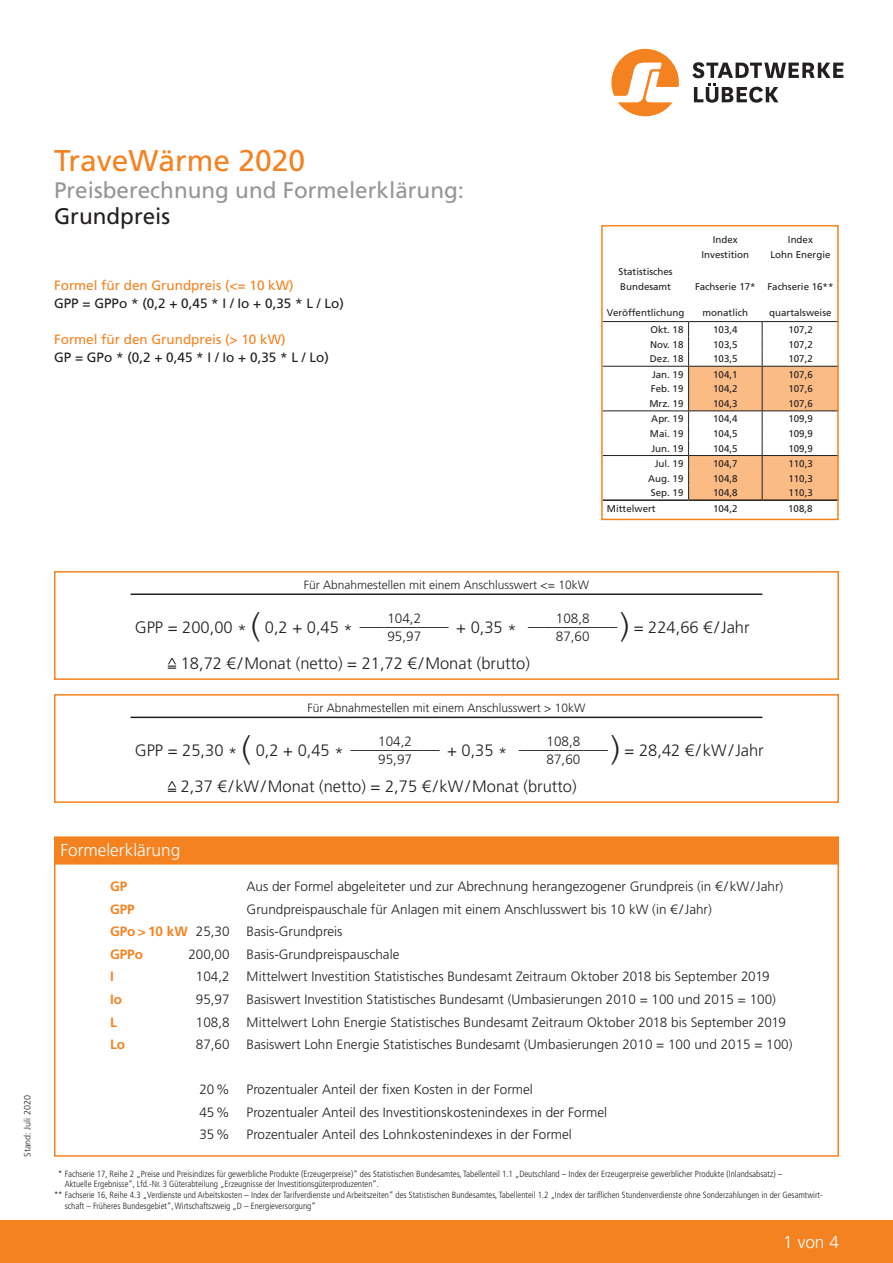
<style>
.page{position:relative;width:893px;height:1263px;background:#fff}
.page>*{position:absolute;margin:0;border:0;box-sizing:border-box;transform-origin:0 0}
.t1{font:30px "Frutiger LT";color:#f58220}
.t2{font:22.5px "Frutiger LT";color:#939598}
.t3{font:22.5px "Frutiger LT";color:#231f20}
.t4{font:300 17.25px "Frutiger LT";color:#fff}
.t5{font:300 16.5px "Frutiger LT";color:#231f20}
.t6{font:300 13.5px/18px "Frutiger LT";color:#231f20}
.t7{font:13.5px "Frutiger LT";color:#231f20}
.t8{font:13.5px "Frutiger LT";color:#f58220}
.t9{font:700 13.5px "Frutiger LT";color:#f58220}
.t10{font:300 12px "Frutiger LT";color:#231f20}
.t11{font:9.75px/14.9px "Frutiger LT";color:#231f20}
.t12{font:300 condensed 9px "Frutiger LT";color:#231f20}
.t13{font:300 9px "Frutiger LT";color:#231f20}
.s1{font-size:33px}
.s2{font-weight:300;color:#231f20}
</style>
<div class="page">
<svg style="left:692px;top:62px;width:151px;height:41px"></svg>
<svg style="left:611px;top:49px;width:68px;height:67px"></svg>
<div style="left:0;top:1220px;width:893px;height:43px;background:#f58220"></div>
<div style="left:54px;top:836px;width:785px;height:28px;background:#f58220"></div>
<div style="left:54px;top:571px;width:785px;height:109px;border:2px solid #f58220"></div>
<div style="left:54px;top:694px;width:785px;height:109px;border:2px solid #f58220"></div>
<hr style="left:131px;top:593px;width:631px;height:2px;background:#231f20">
<svg style="left:168px;top:658px;width:8px;height:11px"></svg>
<hr style="left:131px;top:717px;width:631px;height:1px;background:#231f20">
<svg style="left:168px;top:781px;width:8px;height:11px"></svg>
<hr style="left:603px;top:321px;width:86px;height:1px;background:#231f20">
<hr style="left:689px;top:321px;width:73px;height:1px;background:#231f20">
<hr style="left:762px;top:321px;width:77px;height:1px;background:#231f20">
<svg style="left:688px;top:322px;width:148px;height:177px"></svg>
<hr style="left:603px;top:366px;width:86px;height:1px;background:#231f20">
<hr style="left:689px;top:366px;width:73px;height:1px;background:#231f20">
<hr style="left:762px;top:366px;width:77px;height:1px;background:#231f20">
<hr style="left:603px;top:410px;width:86px;height:1px;background:#231f20">
<hr style="left:603px;top:455px;width:86px;height:1px;background:#231f20">
<hr style="left:689px;top:455px;width:73px;height:1px;background:#231f20">
<hr style="left:762px;top:455px;width:77px;height:1px;background:#231f20">
<hr style="left:603px;top:499px;width:86px;height:2px;background:#231f20">
<hr style="left:689px;top:499px;width:73px;height:2px;background:#231f20">
<hr style="left:762px;top:499px;width:77px;height:2px;background:#231f20">
<hr style="left:689px;top:410px;width:73px;height:1px;background:#231f20">
<hr style="left:762px;top:410px;width:77px;height:1px;background:#231f20">
<div style="left:601px;top:225px;width:238px;height:295px;border:2px solid #f58220"></div>
<h1 class="t1" style="left:54px;top:143px;width:253px">TraveWärme 2020</h1>
<h2 class="t2" style="left:54px;top:177px;width:412px">Preisberechnung und Formelerklärung:</h2>
<h2 class="t3" style="left:54px;top:203px;width:118px">Grundpreis</h2>
<p class="t8" style="left:54px;top:277px;width:241px">Formel für den Grundpreis (&lt;= 10 kW)</p>
<p class="t7" style="left:54px;top:295px;width:291px">GPP = GPPo * (0,2 + 0,45 * I / Io + 0,35 * L / Lo)</p>
<p class="t8" style="left:54px;top:331px;width:233px">Formel für den Grundpreis (&gt; 10 kW)</p>
<p class="t7" style="left:54px;top:349px;width:276px">GP = GPo * (0,2 + 0,45 * I / Io + 0,35 * L / Lo)</p>
<p class="t11" style="left:618px;top:264px;width:56px">Statistisches<br>Bundesamt</p>
<p class="t11" style="left:713px;top:233px;width:26px">Index</p>
<p class="t11" style="left:788px;top:233px;width:26px">Index</p>
<p class="t11" style="left:701px;top:247px;width:49px">Investition</p>
<p class="t11" style="left:770px;top:247px;width:62px">Lohn Energie</p>
<p class="t11" style="left:695px;top:279px;width:140px">Fachserie 17* Fachserie 16**</p>
<p class="t11" style="left:607px;top:305px;width:79px">Veröffentlichung</p>
<p class="t11" style="left:703px;top:305px;width:47px">monatlich</p>
<p class="t11" style="left:769px;top:305px;width:64px">quartalsweise</p>
<p class="t11" style="left:650px;top:322px;width:35px">Okt. 18</p>
<p class="t11" style="left:713px;top:322px;width:26px">103,4</p>
<p class="t11" style="left:788px;top:322px;width:26px">107,2</p>
<p class="t11" style="left:650px;top:337px;width:35px">Nov. 18</p>
<p class="t11" style="left:713px;top:337px;width:26px">103,5</p>
<p class="t11" style="left:788px;top:337px;width:26px">107,2</p>
<p class="t11" style="left:650px;top:351px;width:35px">Dez. 18</p>
<p class="t11" style="left:713px;top:351px;width:26px">103,5</p>
<p class="t11" style="left:788px;top:351px;width:26px">107,2</p>
<p class="t11" style="left:652px;top:367px;width:33px">Jan. 19</p>
<p class="t11" style="left:713px;top:367px;width:26px">104,1</p>
<p class="t11" style="left:788px;top:367px;width:26px">107,6</p>
<p class="t11" style="left:651px;top:381px;width:34px">Feb. 19</p>
<p class="t11" style="left:713px;top:381px;width:26px">104,2</p>
<p class="t11" style="left:788px;top:381px;width:26px">107,6</p>
<p class="t11" style="left:649px;top:396px;width:36px">Mrz. 19</p>
<p class="t11" style="left:713px;top:396px;width:26px">104,3</p>
<p class="t11" style="left:788px;top:396px;width:26px">107,6</p>
<p class="t11" style="left:651px;top:411px;width:34px">Apr. 19</p>
<p class="t11" style="left:713px;top:411px;width:26px">104,4</p>
<p class="t11" style="left:788px;top:411px;width:26px">109,9</p>
<p class="t11" style="left:650px;top:426px;width:35px">Mai. 19</p>
<p class="t11" style="left:713px;top:426px;width:26px">104,5</p>
<p class="t11" style="left:788px;top:426px;width:26px">109,9</p>
<p class="t11" style="left:651px;top:441px;width:33px">Jun. 19</p>
<p class="t11" style="left:713px;top:441px;width:26px">104,5</p>
<p class="t11" style="left:788px;top:441px;width:26px">109,9</p>
<p class="t11" style="left:655px;top:456px;width:30px">Jul. 19</p>
<p class="t11" style="left:713px;top:456px;width:26px">104,7</p>
<p class="t11" style="left:788px;top:456px;width:26px">110,3</p>
<p class="t11" style="left:648px;top:471px;width:37px">Aug. 19</p>
<p class="t11" style="left:713px;top:471px;width:26px">104,8</p>
<p class="t11" style="left:788px;top:471px;width:26px">110,3</p>
<p class="t11" style="left:651px;top:485px;width:34px">Sep. 19</p>
<p class="t11" style="left:713px;top:485px;width:26px">104,8</p>
<p class="t11" style="left:788px;top:485px;width:26px">110,3</p>
<p class="t11" style="left:607px;top:501px;width:50px">Mittelwert</p>
<p class="t11" style="left:713px;top:501px;width:26px">104,2</p>
<p class="t11" style="left:788px;top:501px;width:26px">108,8</p>
<p class="t13" style="left:22px;top:1156px;width:63px;rotate:-90deg">Stand: Juli 2020</p>
<p class="t10" style="left:304px;top:578px;width:287px">Für Abnahmestellen mit einem Anschlusswert &lt;= 10kW</p>
<p class="t5" style="left:135px;top:618px;width:383px">GPP = 200,00 * <span class="s1">(</span> 0,2 + 0,45 * ––––––––––– + 0,35 *</p>
<p class="t5" style="left:528px;top:618px;width:223px">––––––––––– <span class="s1">)</span> = 224,66 €/Jahr</p>
<p class="t6" style="left:387px;top:609px;width:35px">104,2<br>95,97</p>
<p class="t6" style="left:556px;top:609px;width:35px">108,8</p>
<p class="t6" style="left:556px;top:627px;width:35px">87,60</p>
<p class="t5" style="left:181px;top:654px;width:351px">18,72 €/Monat (netto) = 21,72 €/Monat (brutto)</p>
<p class="t10" style="left:308px;top:701px;width:279px">Für Abnahmestellen mit einem Anschlusswert &gt; 10kW</p>
<p class="t5" style="left:135px;top:741px;width:374px">GPP = 25,30 * <span class="s1">(</span> 0,2 + 0,45 * ––––––––––– + 0,35 *</p>
<p class="t5" style="left:519px;top:741px;width:246px">––––––––––– <span class="s1">)</span> = 28,42 €/kW/Jahr</p>
<p class="t6" style="left:378px;top:733px;width:35px">104,2<br>95,97</p>
<p class="t6" style="left:547px;top:733px;width:35px">108,8</p>
<p class="t6" style="left:547px;top:751px;width:35px">87,60</p>
<p class="t5" style="left:181px;top:777px;width:397px">2,37 €/kW/Monat (netto) = 2,75 €/kW/Monat (brutto)</p>
<p class="t4" style="left:60px;top:841px;width:122px">Formelerklärung</p>
<p class="t9" style="left:110px;top:879px;width:19px">GP</p>
<p class="t6" style="left:247px;top:878px;width:538px">Aus der Formel abgeleiteter und zur Abrechnung herangezogener Grundpreis (in €/kW/Jahr)</p>
<p class="t9" style="left:110px;top:901px;width:26px">GPP</p>
<p class="t6" style="left:247px;top:900px;width:467px">Grundpreispauschale für Anlagen mit einem Anschlusswert bis 10 kW (in €/Jahr)</p>
<p class="t9" style="left:110px;top:924px;width:121px">GPo &gt; 10 kW <span class="s2">25,30</span></p>
<p class="t6" style="left:247px;top:923px;width:97px">Basis-Grundpreis</p>
<p class="t9" style="left:110px;top:946px;width:35px">GPPo</p>
<p class="t6" style="left:188px;top:945px;width:43px">200,00</p>
<p class="t6" style="left:247px;top:945px;width:154px">Basis-Grundpreispauschale</p>
<p class="t9" style="left:110px;top:969px;width:5px">I</p>
<p class="t6" style="left:196px;top:968px;width:35px">104,2</p>
<p class="t6" style="left:247px;top:968px;width:525px">Mittelwert Investition Statistisches Bundesamt Zeitraum Oktober 2018 bis September 2019</p>
<p class="t9" style="left:110px;top:991px;width:14px">Io</p>
<p class="t6" style="left:196px;top:990px;width:35px">95,97</p>
<p class="t6" style="left:247px;top:990px;width:531px">Basiswert Investition Statistisches Bundesamt (Umbasierungen 2010 = 100 und 2015 = 100)</p>
<p class="t9" style="left:110px;top:1014px;width:8px">L</p>
<p class="t6" style="left:196px;top:1013px;width:35px">108,8</p>
<p class="t6" style="left:247px;top:1013px;width:541px">Mittelwert Lohn Energie Statistisches Bundesamt Zeitraum Oktober 2018 bis September 2019</p>
<p class="t9" style="left:110px;top:1036px;width:16px">Lo</p>
<p class="t6" style="left:196px;top:1035px;width:35px">87,60</p>
<p class="t6" style="left:247px;top:1035px;width:547px">Basiswert Lohn Energie Statistisches Bundesamt (Umbasierungen 2010 = 100 und 2015 = 100)</p>
<p class="t6" style="left:199px;top:1080px;width:32px">20%</p>
<p class="t6" style="left:247px;top:1080px;width:288px">Prozentualer Anteil der fixen Kosten in der Formel</p>
<p class="t6" style="left:199px;top:1103px;width:32px">45%</p>
<p class="t6" style="left:247px;top:1103px;width:362px">Prozentualer Anteil des Investitionskostenindexes in der Formel</p>
<p class="t6" style="left:199px;top:1125px;width:32px">35%</p>
<p class="t6" style="left:247px;top:1125px;width:327px">Prozentualer Anteil des Lohnkostenindexes in der Formel</p>
<p class="t12" style="left:58px;top:1168px;width:725px">* Fachserie 17, Reihe 2 „Preise und Preisindizes für gewerbliche Produkte (Erzeugerpreise)“ des Statistischen Bundesamtes, Tabellenteil 1.1 „Deutschland – Index der Erzeugerpreise gewerblicher Produkte (Inlandsabsatz) –</p>
<p class="t12" style="left:65px;top:1179px;width:316px">Aktuelle Ergebnisse“, Lfd.-Nr. 3 Güterabteilung „Erzeugnisse der Investitionsgüterproduzenten“.</p>
<p class="t12" style="left:54px;top:1190px;width:770px">** Fachserie 16, Reihe 4.3 „Verdienste und Arbeitskosten – Index der Tarifverdienste und Arbeitszeiten“ des Statistischen Bundesamtes, Tabellenteil 1.2 „Index der tariflichen Stundenverdienste ohne Sonderzahlungen in der Gesamtwirt-</p>
<p class="t12" style="left:65px;top:1201px;width:252px">schaft – Früheres Bundesgebiet“, Wirtschaftszweig „D – Energieversorgung“</p>
<p class="t4" style="left:783px;top:1232px;width:57px">1 von 4</p>
</div>
